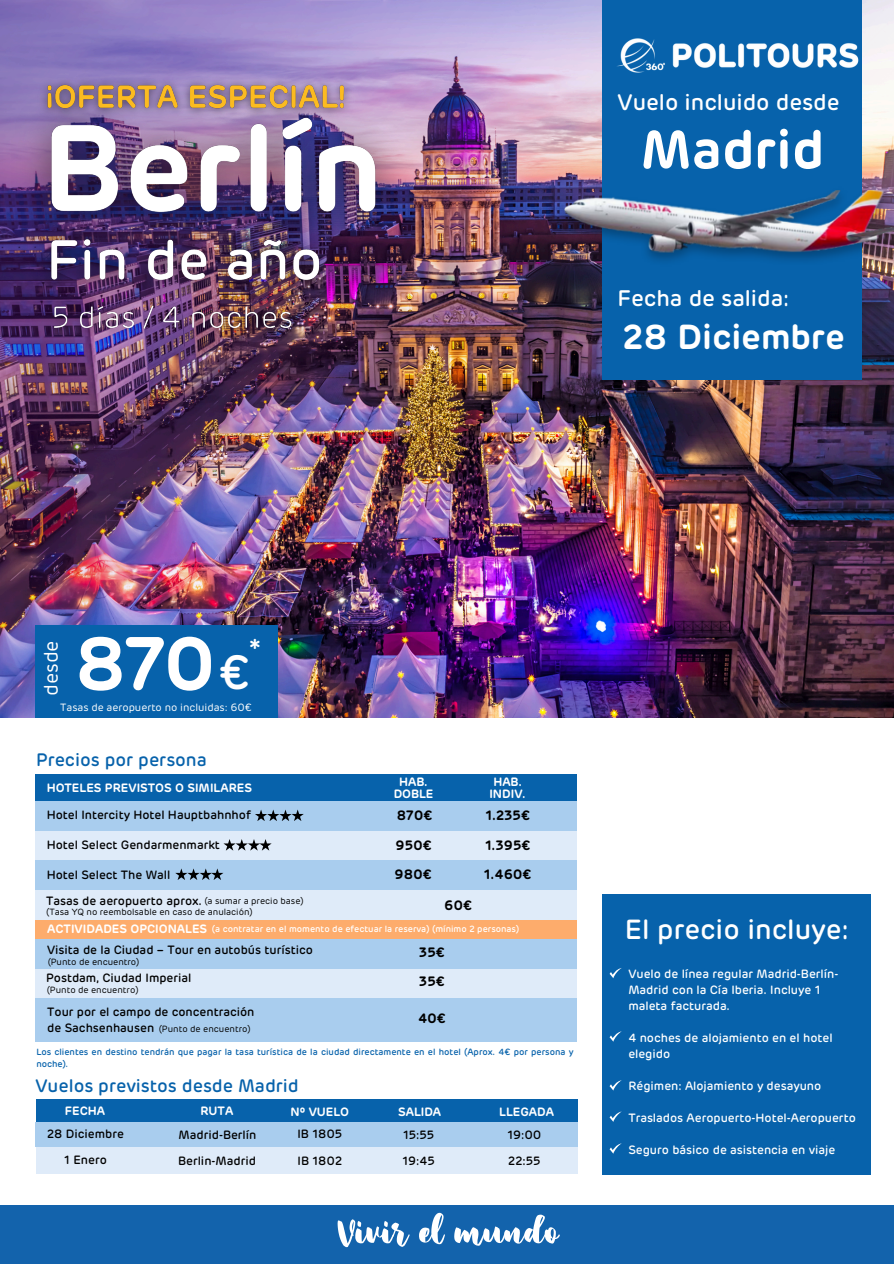
<style>
.page{position:relative;width:894px;height:1264px;background:#fff}
.page>*{position:absolute;margin:0;border:0;box-sizing:border-box;transform-origin:0 0}
.t1{font:600 75px "Rubrik";color:#fff}
.t2{font:600 54px "Rubrik";color:#fff}
.t3{font:51.75px "Hopipolla Free";color:#fff}
.t4{font:500 47.85px "Rubrik";color:#fff}
.t5{font:600 34.5px "Rubrik";color:#fff}
.t6{font:500 28.35px "Rubrik";color:#fff}
.t7{font:500 27.6px "Rubrik";color:#fff}
.t8{font:500 22.35px "Rubrik";color:#fff}
.t9{font:19.5px "Rubrik";color:#fff}
.t10{font:500 18px "Rubrik";color:#0762ab}
.t11{font:600 13.5px "Rubrik";color:#000}
.t12{font:500 12px/16px "Rubrik";color:#000}
.t13{font:500 12px/16px "Rubrik";color:#fff}
.t14{font:600 12px/12px "Rubrik";color:#fff;text-align:center}
.t15{font:10.5px "Rubrik";color:#fff}
.t16{font:9px "Rubrik";color:#000}
.t17{font:500 9px/12px "Rubrik";color:#0762ab}
.t18{font:500 9px "Rubrik";color:#fff}
</style>
<div class="page">
<img style="left:0;top:0;width:893px;height:718px">
<div style="left:602px;top:0;width:259px;height:380px;background:#0762ab"></div>
<div style="left:0;top:1205px;width:893px;height:58px;background:#1363ac"></div>
<img style="left:628px;top:17px;width:243px;height:72px">
<div style="left:35px;top:625px;width:242px;height:92px;background:#0762ab"></div>
<img style="left:647px;top:186px;width:246px;height:80px">
<img style="left:628px;top:188px;width:265px;height:66px">
<img style="left:0;top:0;width:628px;height:615px">
<div style="left:602px;top:893px;width:268px;height:281px;background:#0762ab"></div>
<svg style="left:609px;top:968px;width:12px;height:10px"></svg>
<svg style="left:609px;top:1031px;width:12px;height:10px"></svg>
<svg style="left:609px;top:1111px;width:12px;height:10px"></svg>
<svg style="left:609px;top:1080px;width:12px;height:10px"></svg>
<svg style="left:609px;top:1143px;width:12px;height:10px"></svg>
<div style="left:35px;top:1099px;width:542px;height:23px;background:#0762ab"></div>
<div style="left:35px;top:1122px;width:542px;height:25px;background:#a9cdee"></div>
<div style="left:35px;top:1147px;width:542px;height:27px;background:#dfebf9"></div>
<div style="left:35px;top:773px;width:541px;height:28px;background:#0762ab"></div>
<div style="left:35px;top:801px;width:541px;height:30px;background:#a9cdee"></div>
<div style="left:35px;top:831px;width:541px;height:29px;background:#dfebf9"></div>
<div style="left:35px;top:860px;width:541px;height:30px;background:#a9cdee"></div>
<svg style="left:223px;top:839px;width:48px;height:11px"></svg>
<svg style="left:175px;top:868px;width:48px;height:12px"></svg>
<div style="left:35px;top:919px;width:541px;height:20px;background:#fdac6c"></div>
<div style="left:35px;top:939px;width:541px;height:29px;background:#a9cdee"></div>
<div style="left:35px;top:968px;width:541px;height:30px;background:#dfebf9"></div>
<div style="left:35px;top:890px;width:541px;height:29px;background:#dfebf9"></div>
<div style="left:35px;top:998px;width:541px;height:43px;background:#a9cdee"></div>
<svg style="left:255px;top:809px;width:49px;height:12px"></svg>
<img style="left:0;top:70px;width:428px;height:200px">
<img style="left:33px;top:72px;width:325px;height:53px">
<img style="left:40px;top:307px;width:265px;height:37px">
<img style="left:27px;top:216px;width:316px;height:91px">
<p class="t8" style="left:617px;top:93px;width:223px">Vuelo incluido desde</p>
<p class="t2" style="left:640px;top:126px;width:185px">Madrid</p>
<p class="t8" style="left:617px;top:288px;width:173px">Fecha de salida:</p>
<p class="t5" style="left:622px;top:322px;width:224px">28 Diciembre</p>
<p class="t9" style="left:43px;top:695px;width:57px;rotate:-90deg">desde</p>
<p class="t1" style="left:74px;top:631px;width:143px">870</p>
<p class="t6" style="left:249px;top:636px;width:13px">*</p>
<p class="t4" style="left:218px;top:651px;width:33px">€</p>
<p class="t15" style="left:60px;top:702px;width:193px">Tasas de aeropuerto no incluidas: 60€</p>
<p class="t10" style="left:36px;top:752px;width:172px">Precios por persona</p>
<p class="t14" style="left:47px;top:782px;width:207px">HOTELES PREVISTOS O SIMILARES</p>
<p class="t14" style="left:393px;top:777px;width:41px">HAB.<br>DOBLE</p>
<p class="t14" style="left:493px;top:777px;width:30px">HAB.</p>
<p class="t14" style="left:489px;top:789px;width:38px">INDIV.</p>
<p class="t12" style="left:47px;top:807px;width:206px">Hotel Intercity Hotel Hauptbahnhof</p>
<p class="t11" style="left:397px;top:809px;width:37px">870€</p>
<p class="t11" style="left:485px;top:809px;width:46px">1.235€</p>
<p class="t12" style="left:47px;top:837px;width:175px">Hotel Select Gendarmenmarkt</p>
<p class="t11" style="left:395px;top:839px;width:38px">950€</p>
<p class="t11" style="left:485px;top:839px;width:47px">1.395€</p>
<p class="t12" style="left:47px;top:867px;width:125px">Hotel Select The Wall</p>
<p class="t11" style="left:394px;top:868px;width:39px">980€</p>
<p class="t11" style="left:484px;top:868px;width:49px">1.460€</p>
<p class="t12" style="left:46px;top:893px;width:157px">Tasas de aeropuerto aprox.</p>
<p class="t16" style="left:46px;top:908px;width:208px">(Tasa YQ no reembolsable en caso de anulación)</p>
<p class="t16" style="left:204px;top:896px;width:101px">(a sumar a precio base)</p>
<p class="t11" style="left:444px;top:899px;width:29px">60€</p>
<p class="t14" style="left:47px;top:923px;width:161px">ACTIVIDADES OPCIONALES</p>
<p class="t12" style="left:47px;top:942px;width:267px">Visita de la Ciudad – Tour en autobús turístico</p>
<p class="t11" style="left:419px;top:946px;width:27px">35€</p>
<p class="t12" style="left:46px;top:970px;width:147px">Postdam, Ciudad Imperial</p>
<p class="t11" style="left:419px;top:975px;width:27px">35€</p>
<p class="t18" style="left:212px;top:924px;width:309px">(a contratar en el momento de efectuar la reserva) (mínimo 2 personas)</p>
<p class="t16" style="left:48px;top:957px;width:93px">(Punto de encuentro)</p>
<p class="t16" style="left:47px;top:985px;width:93px">(Punto de encuentro)</p>
<p class="t12" style="left:47px;top:1004px;width:209px">Tour por el campo de concentración de Sachsenhausen</p>
<p class="t11" style="left:418px;top:1012px;width:29px">40€</p>
<h6 class="t16" style="left:159px;top:1024px;width:93px">(Punto de encuentro)</h6>
<p class="t17" style="left:36px;top:1046px;width:538px">Los clientes en destino tendrán que pagar la tasa turística de la ciudad directamente en el hotel (Aprox. 4€ por persona y noche).</p>
<p class="t10" style="left:35px;top:1077px;width:265px">Vuelos previstos desde Madrid</p>
<h3 class="t14" style="left:200px;top:1105px;width:34px">RUTA</h3>
<p class="t14" style="left:398px;top:1106px;width:45px">SALIDA</p>
<h5 class="t14" style="left:499px;top:1106px;width:56px">LLEGADA</h5>
<p class="t12" style="left:178px;top:1127px;width:79px">Madrid-Berlín</p>
<p class="t12" style="left:178px;top:1153px;width:79px">Berlin-Madrid</p>
<p class="t14" style="left:65px;top:1105px;width:42px">FECHA</p>
<p class="t12" style="left:47px;top:1126px;width:78px">28 Diciembre</p>
<p class="t12" style="left:64px;top:1152px;width:44px">1 Enero</p>
<p class="t14" style="left:290px;top:1106px;width:60px">Nº VUELO</p>
<p class="t12" style="left:297px;top:1126px;width:46px">IB 1805</p>
<p class="t12" style="left:297px;top:1153px;width:46px">IB 1802</p>
<h2 class="t12" style="left:507px;top:1127px;width:36px">19:00</h2>
<p class="t12" style="left:508px;top:1153px;width:34px">22:55</p>
<p class="t12" style="left:403px;top:1127px;width:33px">15:55</p>
<p class="t12" style="left:402px;top:1153px;width:34px">19:45</p>
<p class="t3" style="left:337px;top:1211px;width:222px">Vivir el mundo</p>
<p class="t7" style="left:624px;top:917px;width:225px">El precio incluye:</p>
<p class="t13" style="left:628px;top:966px;width:211px">Vuelo de línea regular Madrid-Berlín-<br>Madrid con la Cía Iberia. Incluye 1 maleta facturada.</p>
<p class="t13" style="left:628px;top:1030px;width:206px">4 noches de alojamiento en el hotel elegido</p>
<p class="t13" style="left:628px;top:1078px;width:194px">Régimen: Alojamiento y desayuno</p>
<p class="t13" style="left:628px;top:1110px;width:229px">Traslados Aeropuerto-Hotel-Aeropuerto</p>
<p class="t13" style="left:628px;top:1142px;width:208px">Seguro básico de asistencia en viaje</p>
</div>
